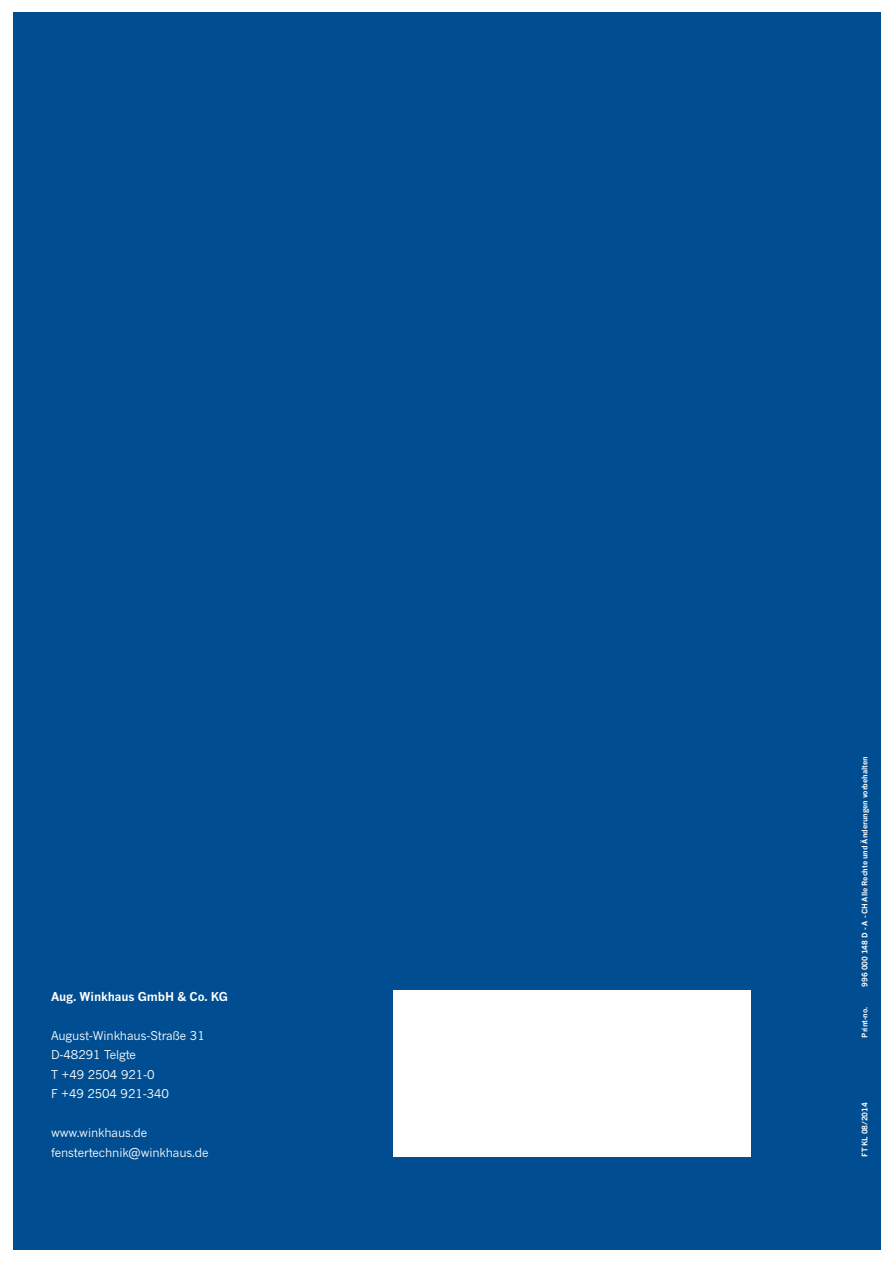
<style>
.page{position:relative;width:893px;height:1263px;background:#fff}
.page>*{position:absolute;margin:0;border:0;box-sizing:border-box;transform-origin:0 0}
.t1{font:12px/19.5px "News Gothic MT Pro";letter-spacing:-.01em;color:#fff}
.t2{font:700 12px "News Gothic MT Pro";letter-spacing:-.01em;color:#fff}
.t3{font:700 7.5px "News Gothic MT Pro";letter-spacing:-.01em;color:#fff}
</style>
<div class="page">
<div style="left:13px;top:13px;width:867px;height:1237px;background:#004e91"></div>
<div style="left:393px;top:990px;width:357px;height:167px;background:#fff"></div>
<p class="t2" style="left:51px;top:989px;width:178px">Aug. Winkhaus GmbH &amp; Co. KG</p>
<p class="t1" style="left:51px;top:1025px;width:155px">August-Winkhaus-Straße 31<br>D-48291 Telgte<br>T +49 2504 921-0<br>F +49 2504 921-340</p>
<p class="t1" style="left:51px;top:1123px;width:159px">www.winkhaus.de fenstertechnik@winkhaus.de</p>
<p class="t3" style="left:860px;top:986px;width:231px;rotate:-90deg">996 000 148 D - A - CH Alle Rechte und Änderungen vorbehalten</p>
<p class="t3" style="left:860px;top:1037px;width:32px;rotate:-90deg">Print-no.</p>
<p class="t3" style="left:860px;top:1157px;width:56px;rotate:-90deg">FT KL 08/2014</p>
</div>
